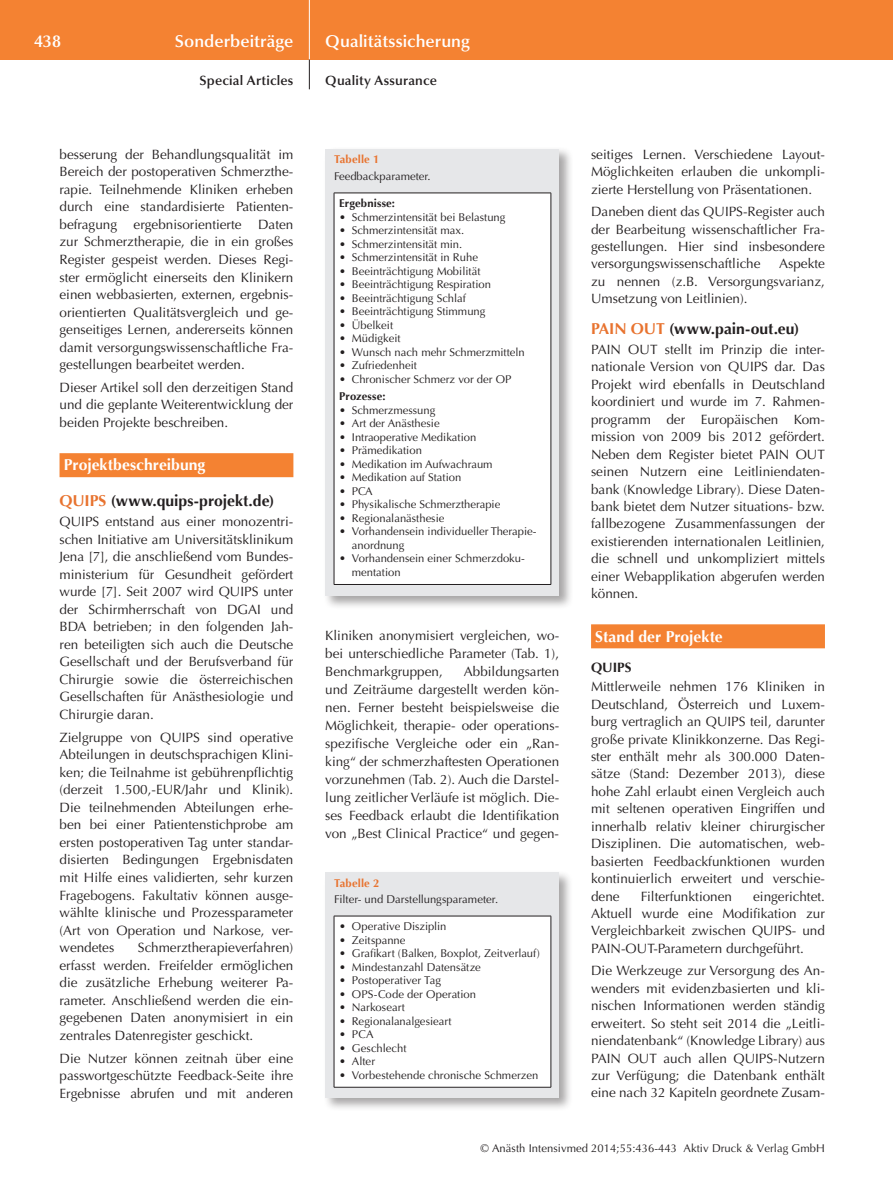
<style>
.page{position:relative;width:893px;height:1191px;background:#fff}
.page>*{position:absolute;margin:0;border:0;box-sizing:border-box;transform-origin:0 0}
.t1{font:600 17.25px "Optima";letter-spacing:.005em;color:#fff}
.t2{font:700 15.75px "Optima";color:#231f20}
.t3{font:700 15.75px "Optima";color:#fff}
.t4{font:13.5px/17.5px "Optima";color:#231f20;text-align:justify}
.t5{font:600 13.5px "Optima";letter-spacing:.015em;color:#231f20}
.t6{font:700 13.5px "Optima";color:#231f20}
.t7{font:11.25px/13.5px "Optima";color:#231f20}
.t8{font:700 11.25px "Optima";letter-spacing:.015em;color:#231f20}
.t9{font:700 11.25px "Optima";letter-spacing:.01em;color:#e8732f}
.s1{color:#e8732f}
</style>
<div class="page">
<div style="left:0;top:0;width:893px;height:60px;background:#f48232"></div>
<hr style="left:309px;top:0;width:1px;height:60px;background:#fff">
<svg style="left:309px;top:60px;width:1px;height:29px"></svg>
<div style="left:60px;top:453px;width:233px;height:24px;background:#f48232"></div>
<div style="left:591px;top:624px;width:234px;height:24px;background:#f48232"></div>
<div style="left:323px;top:869px;width:251px;height:242px;background:#231f20;opacity:.4"></div>
<div style="left:325px;top:872px;width:234px;height:225px;background:#e6e7e9"></div>
<div style="left:334px;top:916px;width:217px;height:171px;background:#fff"></div>
<hr style="left:334px;top:915px;width:217px;height:1px;background:#231f20">
<hr style="left:334px;top:916px;width:1px;height:171px;background:#231f20">
<hr style="left:551px;top:916px;width:1px;height:171px;background:#231f20">
<hr style="left:334px;top:1087px;width:217px;height:1px;background:#231f20">
<div style="left:323px;top:147px;width:251px;height:462px;background:#231f20;opacity:.4"></div>
<div style="left:325px;top:149px;width:234px;height:446px;background:#e6e7e9"></div>
<div style="left:334px;top:193px;width:217px;height:391px;background:#fff"></div>
<hr style="left:334px;top:193px;width:217px;height:1px;background:#231f20">
<hr style="left:334px;top:193px;width:1px;height:391px;background:#231f20">
<hr style="left:551px;top:193px;width:1px;height:391px;background:#231f20">
<hr style="left:334px;top:584px;width:217px;height:1px;background:#231f20">
<p class="t1" style="left:34px;top:31px;width:29px">438</p>
<p class="t1" style="left:175px;top:31px;width:120px">Sonderbeiträge</p>
<p class="t1" style="left:325px;top:31px;width:146px">Qualitätssicherung</p>
<p class="t5" style="left:199px;top:73px;width:95px">Special Articles</p>
<p class="t5" style="left:325px;top:73px;width:113px">Quality Assurance</p>
<p class="t4" style="left:60px;top:146px;width:235px">besserung der Behandlungsqualität im Bereich der postoperativen Schmerzthe&shy;rapie. Teilnehmende Kliniken erheben durch eine standardisierte Patienten&shy;befragung ergebnisorientierte Daten zur Schmerztherapie, die in ein großes Register gespeist werden. Dieses Regi&shy;ster ermöglicht einerseits den Klinikern einen webbasierten, externen, ergebnis&shy;orientierten Qualitätsvergleich und ge&shy;genseitiges Lernen, andererseits können damit versorgungswissenschaftliche Fra&shy;gestellungen bearbeitet werden.</p>
<p class="t4" style="left:60px;top:379px;width:235px">Dieser Artikel soll den derzeitigen Stand und die geplante Weiterentwicklung der beiden Projekte beschreiben.</p>
<p class="t3" style="left:64px;top:456px;width:143px">Projektbeschreibung</p>
<p class="t2" style="left:60px;top:491px;width:216px"><span class="s1">QUIPS</span> (www.quips-projekt.de)</p>
<p class="t4" style="left:60px;top:513px;width:235px">QUIPS entstand aus einer monozentri&shy;schen Initiative am Universitätsklinikum Jena [7], die anschließend vom Bundes&shy;ministerium für Gesundheit gefördert wurde [7]. Seit 2007 wird QUIPS unter der Schirmherrschaft von DGAI und BDA betrieben; in den folgenden Jah&shy;ren beteiligten sich auch die Deutsche Gesellschaft und der Berufsverband für Chirurgie sowie die österreichischen Gesellschaften für Anästhesiologie und Chirurgie daran.</p>
<p class="t4" style="left:60px;top:728px;width:235px">Zielgruppe von QUIPS sind operative Abteilungen in deutschsprachigen Klini&shy;ken; die Teilnahme ist gebührenpflichtig (derzeit 1.500,-EUR/Jahr und Klinik).<br>Die teilnehmenden Abteilungen erhe&shy;ben bei einer Patientenstichprobe am ersten postoperativen Tag unter standar&shy;disierten Bedingungen Ergebnisdaten mit Hilfe eines validierten, sehr kurzen Fragebogens. Fakultativ können ausge&shy;wählte klinische und Prozessparameter (Art von Operation und Narkose, ver&shy;wendetes</p>
<p class="t4" style="left:60px;top:939px;width:235px;text-indent:78px">Schmerztherapieverfahren) erfasst werden. Freifelder ermöglichen die zusätzliche Erhebung weiterer Pa&shy;rameter. Anschließend werden die ein&shy;gegebenen Daten anonymisiert in ein zentrales Datenregister geschickt.</p>
<p class="t4" style="left:60px;top:1049px;width:235px">Die Nutzer können zeitnah über eine passwortgeschützte Feedback-Seite ihre Ergebnisse abrufen und mit anderen</p>
<p class="t9" style="left:334px;top:153px;width:47px">Tabelle 1</p>
<p class="t7" style="left:334px;top:170px;width:98px">Feedbackparameter.</p>
<p class="t8" style="left:339px;top:197px;width:57px">Ergebnisse:</p>
<p class="t7" style="left:339px;top:210px;width:168px">• Schmerzintensität bei Belastung</p>
<p class="t7" style="left:339px;top:224px;width:127px">• Schmerzintensität max.</p>
<p class="t7" style="left:339px;top:237px;width:125px">• Schmerzintensität min.</p>
<p class="t7" style="left:339px;top:251px;width:140px">• Schmerzintensität in Ruhe</p>
<p class="t7" style="left:339px;top:264px;width:143px">• Beeinträchtigung Mobilität</p>
<p class="t7" style="left:339px;top:278px;width:153px">• Beeinträchtigung Respiration</p>
<p class="t7" style="left:339px;top:291px;width:128px">• Beeinträchtigung Schlaf</p>
<p class="t7" style="left:339px;top:305px;width:148px">• Beeinträchtigung Stimmung</p>
<p class="t7" style="left:339px;top:318px;width:56px">• Übelkeit</p>
<p class="t7" style="left:339px;top:332px;width:63px">• Müdigkeit</p>
<p class="t7" style="left:339px;top:345px;width:187px">• Wunsch nach mehr Schmerzmitteln</p>
<p class="t7" style="left:339px;top:359px;width:79px">• Zufriedenheit</p>
<p class="t7" style="left:339px;top:372px;width:174px">• Chronischer Schmerz vor der OP</p>
<p class="t8" style="left:339px;top:390px;width:48px">Prozesse:</p>
<p class="t7" style="left:339px;top:403px;width:98px">• Schmerzmessung</p>
<p class="t7" style="left:339px;top:417px;width:102px">• Art der Anästhesie</p>
<p class="t7" style="left:339px;top:430px;width:139px">• Intraoperative Medikation</p>
<p class="t7" style="left:339px;top:444px;width:84px">• Prämedikation</p>
<p class="t7" style="left:339px;top:457px;width:155px">• Medikation im Aufwachraum</p>
<p class="t7" style="left:339px;top:471px;width:124px">• Medikation auf Station</p>
<p class="t7" style="left:339px;top:484px;width:35px">• PCA</p>
<p class="t7" style="left:339px;top:498px;width:163px">• Physikalische Schmerztherapie</p>
<p class="t7" style="left:339px;top:511px;width:107px">• Regionalanästhesie</p>
<p class="t7" style="left:352px;top:525px;width:185px;text-indent:-13px">• Vorhandensein individueller Therapie&shy;anordnung</p>
<p class="t7" style="left:352px;top:552px;width:174px;text-indent:-13px">• Vorhandensein einer Schmerzdoku&shy;mentation</p>
<p class="t4" style="left:325px;top:626px;width:235px;line-height:18px">Kliniken anonymisiert vergleichen, wo&shy;bei unterschiedliche Parameter (Tab. 1), Benchmarkgruppen,</p>
<p class="t4" style="left:325px;top:662px;width:235px;line-height:18px;text-indent:139px">Abbildungsarten und Zeiträume dargestellt werden kön&shy;nen. Ferner besteht beispielsweise die Möglichkeit, therapie- oder operations&shy;spezifische Vergleiche oder ein „Ran&shy;king“ der schmerzhaftesten Operationen vorzunehmen (Tab. 2). Auch die Darstel&shy;lung zeitlicher Verläufe ist möglich. Die&shy;ses Feedback erlaubt die Identifikation von „Best Clinical Practice“ und gegen-</p>
<p class="t9" style="left:334px;top:876px;width:47px">Tabelle 2</p>
<p class="t7" style="left:334px;top:893px;width:166px">Filter- und Darstellungsparameter.</p>
<p class="t7" style="left:339px;top:919px;width:109px">• Operative Disziplin</p>
<p class="t7" style="left:339px;top:933px;width:68px">• Zeitspanne</p>
<p class="t7" style="left:339px;top:946px;width:202px">• Grafikart (Balken, Boxplot, Zeitverlauf)</p>
<p class="t7" style="left:339px;top:960px;width:143px">• Mindestanzahl Datensätze</p>
<p class="t7" style="left:339px;top:973px;width:103px">• Postoperativer Tag</p>
<p class="t7" style="left:339px;top:987px;width:138px">• OPS-Code der Operation</p>
<p class="t7" style="left:339px;top:1000px;width:67px">• Narkoseart</p>
<p class="t7" style="left:339px;top:1014px;width:114px">• Regionalanalgesieart</p>
<p class="t7" style="left:339px;top:1027px;width:36px">• PCA</p>
<p class="t7" style="left:339px;top:1041px;width:69px">• Geschlecht</p>
<p class="t7" style="left:339px;top:1054px;width:37px">• Alter</p>
<p class="t7" style="left:339px;top:1068px;width:201px">• Vorbestehende chronische Schmerzen</p>
<p class="t4" style="left:591px;top:146px;width:235px">seitiges Lernen. Verschiedene Layout-Möglichkeiten erlauben die unkompli&shy;zierte Herstellung von Präsentationen.</p>
<p class="t4" style="left:591px;top:203px;width:235px">Daneben dient das QUIPS-Register auch der Bearbeitung wissenschaftlicher Fra&shy;gestellungen. Hier sind insbesondere versorgungswissenschaftliche</p>
<p class="t4" style="left:591px;top:255px;width:235px;text-indent:188px">Aspekte zu nennen (z.B. Versorgungsvarianz, Umsetzung von Leitlinien).</p>
<p class="t2" style="left:591px;top:319px;width:210px"><span class="s1">PAIN OUT</span> (www.pain-out.eu)</p>
<p class="t4" style="left:591px;top:341px;width:235px">PAIN OUT stellt im Prinzip die inter&shy;nationale Version von QUIPS dar. Das Projekt wird ebenfalls in Deutschland koordiniert und wurde im 7. Rahmen&shy;programm der Europäischen Kom&shy;mission von 2009 bis 2012 gefördert.<br>Neben dem Register bietet PAIN OUT seinen Nutzern eine Leitliniendaten&shy;bank (Knowledge Library). Diese Daten&shy;bank bietet dem Nutzer situations- bzw. fallbezogene Zusammenfassungen der existierenden internationalen Leitlinien, die schnell und unkompliziert mittels einer Webapplikation abgerufen werden können.</p>
<p class="t3" style="left:595px;top:627px;width:129px">Stand der Projekte</p>
<p class="t6" style="left:591px;top:659px;width:42px">QUIPS</p>
<p class="t4" style="left:591px;top:678px;width:235px">Mittlerweile nehmen 176 Kliniken in Deutschland, Österreich und Luxem&shy;burg vertraglich an QUIPS teil, darunter große private Klinikkonzerne. Das Regi&shy;ster enthält mehr als 300.000 Daten&shy;sätze (Stand: Dezember 2013), diese hohe Zahl erlaubt einen Vergleich auch mit seltenen operativen Eingriffen und innerhalb relativ kleiner chirurgischer Disziplinen. Die automatischen, web&shy;basierten Feedbackfunktionen wurden kontinuierlich erweitert und verschie&shy;dene</p>
<p class="t4" style="left:641px;top:887px;width:93px">Filterfunktionen</p>
<p class="t4" style="left:591px;top:887px;width:235px;text-indent:162px">eingerichtet.<br>Aktuell wurde eine Modifikation zur Vergleichbarkeit zwischen QUIPS- und PAIN-OUT-Parametern durchgeführt.</p>
<p class="t4" style="left:591px;top:962px;width:235px">Die Werkzeuge zur Versorgung des An&shy;wenders mit evidenzbasierten und kli&shy;nischen Informationen werden ständig erweitert. So steht seit 2014 die „Leitli&shy;niendatenbank“ (Knowledge Library) aus PAIN OUT auch allen QUIPS-Nutzern zur Verfügung; die Datenbank enthält eine nach 32 Kapiteln geordnete Zusam-</p>
<p class="t7" style="left:480px;top:1142px;width:346px">© Anästh Intensivmed 2014;55:436-443 Aktiv Druck &amp; Verlag GmbH</p>
</div>
